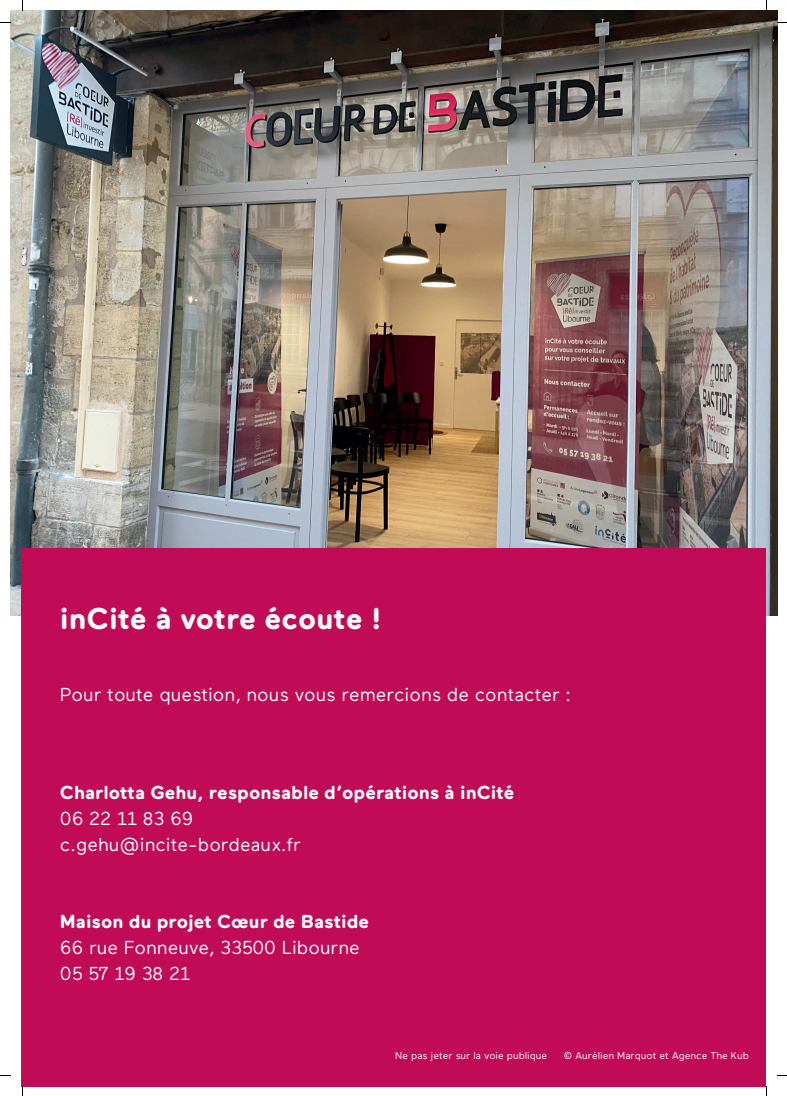
<style>
.page{position:relative;width:787px;height:1096px;background:#fff}
.page>*{position:absolute;margin:0;border:0;box-sizing:border-box;transform-origin:0 0}
.t1{font:700 30px "Maax Rounded";color:#fff}
.t2{font:18.75px/26.2px "Maax Rounded";color:#fff}
.t3{font:700 18.75px "Maax Rounded";color:#fff}
.t4{font:10px "Maax Rounded";color:#fff}
</style>
<div class="page">
<img style="left:10px;top:10px;width:767px;height:605px">
<div style="left:22px;top:548px;width:744px;height:538px;background:#c20b57"></div>
<h1 class="t1" style="left:60px;top:600px;width:323px">inCité à votre écoute !</h1>
<p class="t2" style="left:60px;top:681px;width:513px">Pour toute question, nous vous remercions de contacter :</p>
<p class="t3" style="left:60px;top:781px;width:456px">Charlotta Gehu, responsable d’opérations à inCité</p>
<p class="t2" style="left:60px;top:805px;width:243px">06 22 11 83 69 c.gehu@incite-bordeaux.fr</p>
<p class="t3" style="left:60px;top:909px;width:311px">Maison du projet Cœur de Bastide</p>
<p class="t2" style="left:60px;top:934px;width:301px">66 rue Fonneuve, 33500 Libourne<br>05 57 19 38 21</p>
<p class="t4" style="left:395px;top:1050px;width:153px">Ne pas jeter sur la voie publique</p>
<p class="t4" style="left:564px;top:1050px;width:186px">© Aurélien Marquot et Agence The Kub</p>
</div>
